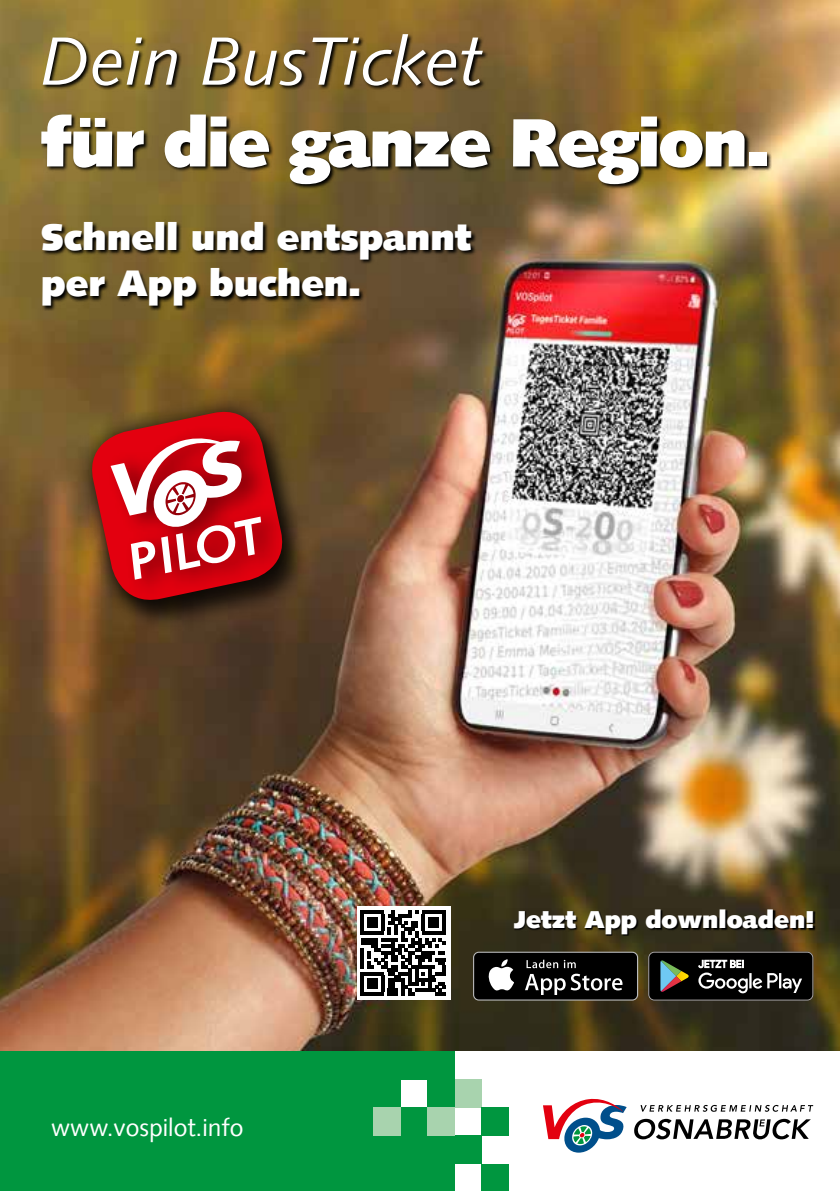
<style>
.page{position:relative;width:840px;height:1191px;background:#fff}
.page>*{position:absolute;margin:0;border:0;box-sizing:border-box;transform-origin:0 0}
.t1{font:900 68.2px "Syntax LT Std";letter-spacing:-.025em;color:#fff}
.t2{font:italic 68.2px "Syntax Com";color:#fff}
.t3{font:900 36.8px/46.6px "Syntax LT Std";color:#fff}
.t4{font:24.6px "Syntax Com";color:#fff}
.t5{font:900 24.4px "Syntax LT Std";color:#fff}
</style>
<div class="page">
<img style="left:0;top:0;width:839px;height:1051px">
<div style="left:87px;top:411px;width:222px;height:221px;background:#000;opacity:.75"></div>
<svg style="left:65px;top:385px;width:244px;height:242px;background:#6d4f25"></svg>
<svg style="left:85px;top:404px;width:204px;height:203px;background:#7d401e"></svg>
<div style="left:106px;top:424px;width:185px;height:177px;background:#000;opacity:.5"></div>
<svg style="left:110px;top:433px;width:151px;height:146px"></svg>
<img style="left:40px;top:34px;width:731px;height:277px">
<svg style="left:473px;top:951px;width:164px;height:49px"></svg>
<div style="left:474px;top:952px;width:162px;height:47px;background:#000;border-radius:5px"></div>
<svg style="left:488px;top:959px;width:26px;height:31px"></svg>
<svg style="left:525px;top:959px;width:97px;height:36px"></svg>
<svg style="left:648px;top:951px;width:164px;height:49px;background:#2b2b2a"></svg>
<svg style="left:514px;top:910px;width:301px;height:26px;background:#251f10"></svg>
<svg style="left:634px;top:1118px;width:176px;height:21px"></svg>
<svg style="left:640px;top:1105px;width:172px;height:6px"></svg>
<svg style="left:543px;top:1098px;width:83px;height:54px"></svg>
<div style="left:453px;top:1079px;width:28px;height:28px;background:#a8d3ae"></div>
<div style="left:0;top:1051px;width:400px;height:140px;background:#00963f"></div>
<div style="left:399px;top:1107px;width:29px;height:84px;background:#00963f"></div>
<div style="left:453px;top:1135px;width:28px;height:29px;background:#00963f"></div>
<div style="left:481px;top:1164px;width:27px;height:27px;background:#00963f"></div>
<div style="left:481px;top:1107px;width:27px;height:28px;background:#00963f"></div>
<div style="left:427px;top:1078px;width:27px;height:30px;background:#00963f"></div>
<div style="left:427px;top:1051px;width:27px;height:28px;background:#00963f"></div>
<div style="left:399px;top:1051px;width:29px;height:28px;background:#00963f"></div>
<div style="left:427px;top:1164px;width:27px;height:27px;background:#00963f"></div>
<div style="left:427px;top:1135px;width:27px;height:29px;background:#00963f"></div>
<div style="left:373px;top:1107px;width:27px;height:28px;background:#a8d3ae"></div>
<div style="left:427px;top:1107px;width:27px;height:28px;background:#a8d3ae"></div>
<div style="left:357px;top:906px;width:93px;height:94px;background:#fff"></div>
<svg style="left:360px;top:910px;width:85px;height:85px"></svg>
<hr style="left:360px;top:992px;width:24px;height:3px;background:#000">
<div style="left:367px;top:978px;width:10px;height:10px;background:#000"></div>
<h1 class="t2" style="left:41px;top:21px;width:442px">Dein BusTicket</h1>
<h1 class="t1" style="left:41px;top:102px;width:728px">für die ganze Region.</h1>
<p class="t3" style="left:41px;top:214px;width:431px">Schnell und entspannt per App buchen.</p>
<p class="t4" style="left:51px;top:1112px;width:194px">www.vospilot.info</p>
<p class="t5" style="left:513px;top:905px;width:302px">Jetzt App downloaden!</p>
</div>
